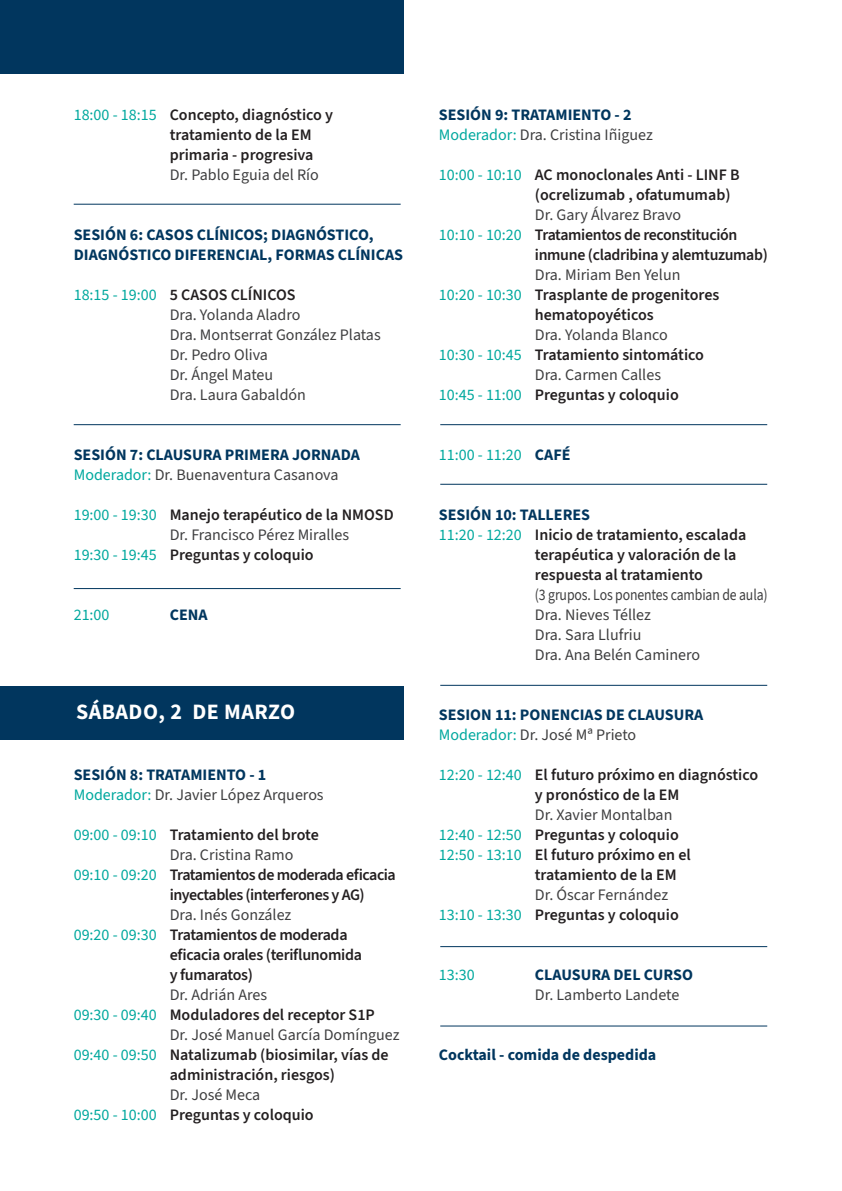
<style>
.page{position:relative;width:842px;height:1191px;background:#fff}
.page>*{position:absolute;margin:0;border:0;box-sizing:border-box;transform-origin:0 0}
.t1{font:22px "Source Sans Variable";letter-spacing:.02em;color:#fff}
.texto_base{font:600 16px/20px "Source Sans 3";color:#231f20}
.texto_base-2{font:16px "Source Sans 3";color:#3e3e3f}
.texto_base-3{font:700 16px/20px "Source Sans 3";color:#01365e}
.texto_base-4{font:600 16px/20px "Source Sans 3";letter-spacing:-.02em;color:#231f20}
.texto_base-5{font:600 16px/20px "Source Sans 3";letter-spacing:-.03em;color:#231f20}
.texto_base-6{font:16px "Source Sans 3";color:#00a89e}
.s1{font-weight:400;color:#00a89e}
.s2{color:#00a89e}
.s3{font-weight:700;color:#01365e}
.s4{font-weight:400;color:#3e3e3f}
</style>
<div class="page">
<div style="left:0;top:686px;width:403px;height:53px;background:#01365e"></div>
<div style="left:0;top:0;width:403px;height:74px;background:#01365e"></div>
<hr style="left:74px;top:588px;width:327px;height:1px;background:#01365e">
<hr style="left:74px;top:424px;width:327px;height:1px;background:#01365e">
<hr style="left:440px;top:424px;width:327px;height:1px;background:#01365e">
<hr style="left:440px;top:484px;width:327px;height:1px;background:#01365e">
<hr style="left:440px;top:685px;width:327px;height:1px;background:#01365e">
<hr style="left:440px;top:946px;width:327px;height:1px;background:#01365e">
<hr style="left:440px;top:1025px;width:327px;height:1px;background:#01365e">
<hr style="left:74px;top:204px;width:327px;height:1px;background:#01365e">
<p class="texto_base" style="left:170px;top:105px;width:165px;text-indent:-96px"><span class="s1">18:00 - 18:15</span> Concepto, diagnóstico y tratamiento de la EM primaria - progresiva</p>
<p class="texto_base-2" style="left:170px;top:164px;width:151px">Dr. Pablo Eguia del Río</p>
<p class="texto_base-3" style="left:74px;top:225px;width:331px">SESIÓN 6: CASOS CLÍNICOS; DIAGNÓSTICO,<br>DIAGNÓSTICO DIFERENCIAL, FORMAS CLÍNICAS</p>
<p class="texto_base" style="left:74px;top:285px;width:223px"><span class="s1">18:15 - 19:00</span> 5 CASOS CLÍNICOS</p>
<p class="texto_base-2" style="left:170px;top:304px;width:132px">Dra. Yolanda Aladro</p>
<p class="texto_base-2" style="left:170px;top:324px;width:212px">Dra. Montserrat González Platas</p>
<p class="texto_base-2" style="left:170px;top:344px;width:100px">Dr. Pedro Oliva</p>
<p class="texto_base-2" style="left:170px;top:364px;width:105px">Dr. Ángel Mateu</p>
<p class="texto_base-2" style="left:170px;top:384px;width:138px">Dra. Laura Gabaldón</p>
<p class="texto_base-3" style="left:74px;top:445px;width:288px">SESIÓN 7: CLAUSURA PRIMERA JORNADA</p>
<p class="texto_base-2" style="left:74px;top:464px;width:266px"><span class="s2">Moderador:</span> Dr. Buenaventura Casanova</p>
<p class="texto_base" style="left:74px;top:505px;width:321px"><span class="s1">19:00 - 19:30</span> Manejo terapéutico de la NMOSD</p>
<p class="texto_base-2" style="left:170px;top:524px;width:181px">Dr. Francisco Pérez Miralles</p>
<p class="texto_base" style="left:74px;top:545px;width:241px"><span class="s1">19:30 - 19:45</span> Preguntas y coloquio</p>
<p class="texto_base-6" style="left:74px;top:604px;width:37px">21:00</p>
<p class="texto_base-3" style="left:170px;top:605px;width:39px">CENA</p>
<p class="t1" style="left:76px;top:698px;width:220px">SÁBADO, 2 DE MARZO</p>
<p class="texto_base-3" style="left:74px;top:765px;width:194px">SESIÓN 8: TRATAMIENTO - 1</p>
<p class="texto_base-2" style="left:74px;top:784px;width:251px"><span class="s2">Moderador:</span> Dr. Javier López Arqueros</p>
<p class="texto_base" style="left:74px;top:825px;width:247px"><span class="s1">09:00 - 09:10</span> Tratamiento del brote</p>
<p class="texto_base-2" style="left:170px;top:844px;width:125px">Dra. Cristina Ramo</p>
<p class="texto_base-5" style="left:170px;top:865px;width:228px;text-indent:-96px"><span class="s1">09:10 - 09:20</span> Tratamientos de moderada eficacia inyectables (interferones y AG)</p>
<p class="texto_base-2" style="left:170px;top:904px;width:123px">Dra. Inés González</p>
<p class="texto_base-4" style="left:170px;top:925px;width:194px;text-indent:-96px"><span class="s1">09:20 - 09:30</span> Tratamientos de moderada eficacia orales (teriflunomida y fumaratos)</p>
<p class="texto_base-2" style="left:170px;top:984px;width:99px">Dr. Adrián Ares</p>
<p class="texto_base" style="left:74px;top:1005px;width:303px"><span class="s1">09:30 - 09:40</span> Moduladores del receptor S1P</p>
<p class="texto_base-2" style="left:170px;top:1024px;width:231px">Dr. José Manuel García Domínguez</p>
<p class="texto_base" style="left:170px;top:1045px;width:220px;text-indent:-96px"><span class="s1">09:40 - 09:50</span> Natalizumab (biosimilar, vías de administración, riesgos)</p>
<p class="texto_base-2" style="left:170px;top:1084px;width:92px">Dr. José Meca</p>
<p class="texto_base" style="left:74px;top:1105px;width:241px"><span class="s1">09:50 - 10:00</span> Preguntas y coloquio</p>
<p class="texto_base-3" style="left:439px;top:105px;width:194px">SESIÓN 9: TRATAMIENTO - 2</p>
<p class="texto_base-2" style="left:439px;top:124px;width:216px"><span class="s2">Moderador:</span> Dra. Cristina Iñiguez</p>
<p class="texto_base" style="left:535px;top:165px;width:206px;text-indent:-96px"><span class="s1">10:00 - 10:10</span> AC monoclonales Anti - LINF B (ocrelizumab , ofatumumab)</p>
<p class="texto_base-2" style="left:535px;top:204px;width:148px">Dr. Gary Álvarez Bravo</p>
<p class="texto_base-4" style="left:535px;top:225px;width:234px;text-indent:-96px"><span class="s1">10:10 - 10:20</span> Tratamientos de reconstitución inmune (cladribina y alemtuzumab)</p>
<p class="texto_base-2" style="left:535px;top:264px;width:147px">Dra. Miriam Ben Yelun</p>
<p class="texto_base" style="left:535px;top:285px;width:186px;text-indent:-96px"><span class="s1">10:20 - 10:30</span> Trasplante de progenitores hematopoyéticos</p>
<p class="texto_base-2" style="left:535px;top:324px;width:134px">Dra. Yolanda Blanco</p>
<p class="texto_base" style="left:439px;top:345px;width:267px"><span class="s1">10:30 - 10:45</span> Tratamiento sintomático</p>
<p class="texto_base-2" style="left:535px;top:364px;width:128px">Dra. Carmen Calles</p>
<p class="texto_base" style="left:439px;top:385px;width:241px"><span class="s1">10:45 - 11:00</span> Preguntas y coloquio</p>
<p class="texto_base-6" style="left:439px;top:444px;width:133px">11:00 - 11:20 <span class="s3">CAFÉ</span></p>
<p class="texto_base-3" style="left:439px;top:505px;width:153px">SESIÓN 10: TALLERES</p>
<p class="texto_base" style="left:535px;top:525px;width:234px;text-indent:-96px"><span class="s1">11:20 - 12:20</span> Inicio de tratamiento, escalada terapéutica y valoración de la respuesta al tratamiento<br><span class="s4">(3 grupos. Los ponentes cambian de aula)</span></p>
<p class="texto_base-2" style="left:535px;top:604px;width:118px">Dra. Nieves Téllez</p>
<p class="texto_base-2" style="left:535px;top:624px;width:108px">Dra. Sara Llufriu</p>
<p class="texto_base-2" style="left:535px;top:644px;width:167px">Dra. Ana Belén Caminero</p>
<p class="texto_base-3" style="left:439px;top:705px;width:266px">SESION 11: PONENCIAS DE CLAUSURA</p>
<p class="texto_base-2" style="left:439px;top:724px;width:199px"><span class="s2">Moderador:</span> Dr. José Mª Prieto</p>
<p class="texto_base" style="left:535px;top:765px;width:225px;text-indent:-96px"><span class="s1">12:20 - 12:40</span> El futuro próximo en diagnóstico y pronóstico de la EM</p>
<p class="texto_base-2" style="left:535px;top:804px;width:139px">Dr. Xavier Montalban</p>
<p class="texto_base" style="left:439px;top:825px;width:241px"><span class="s1">12:40 - 12:50</span> Preguntas y coloquio</p>
<p class="texto_base" style="left:535px;top:845px;width:157px;text-indent:-96px"><span class="s1">12:50 - 13:10</span> El futuro próximo en el tratamiento de la EM</p>
<p class="texto_base-2" style="left:535px;top:884px;width:135px">Dr. Óscar Fernández</p>
<p class="texto_base" style="left:439px;top:905px;width:241px"><span class="s1">13:10 - 13:30</span> Preguntas y coloquio</p>
<p class="texto_base-6" style="left:439px;top:964px;width:37px">13:30</p>
<p class="texto_base-3" style="left:535px;top:965px;width:160px">CLAUSURA DEL CURSO</p>
<p class="texto_base-2" style="left:535px;top:984px;width:146px">Dr. Lamberto Landete</p>
<p class="texto_base-3" style="left:439px;top:1045px;width:219px">Cocktail - comida de despedida</p>
</div>
